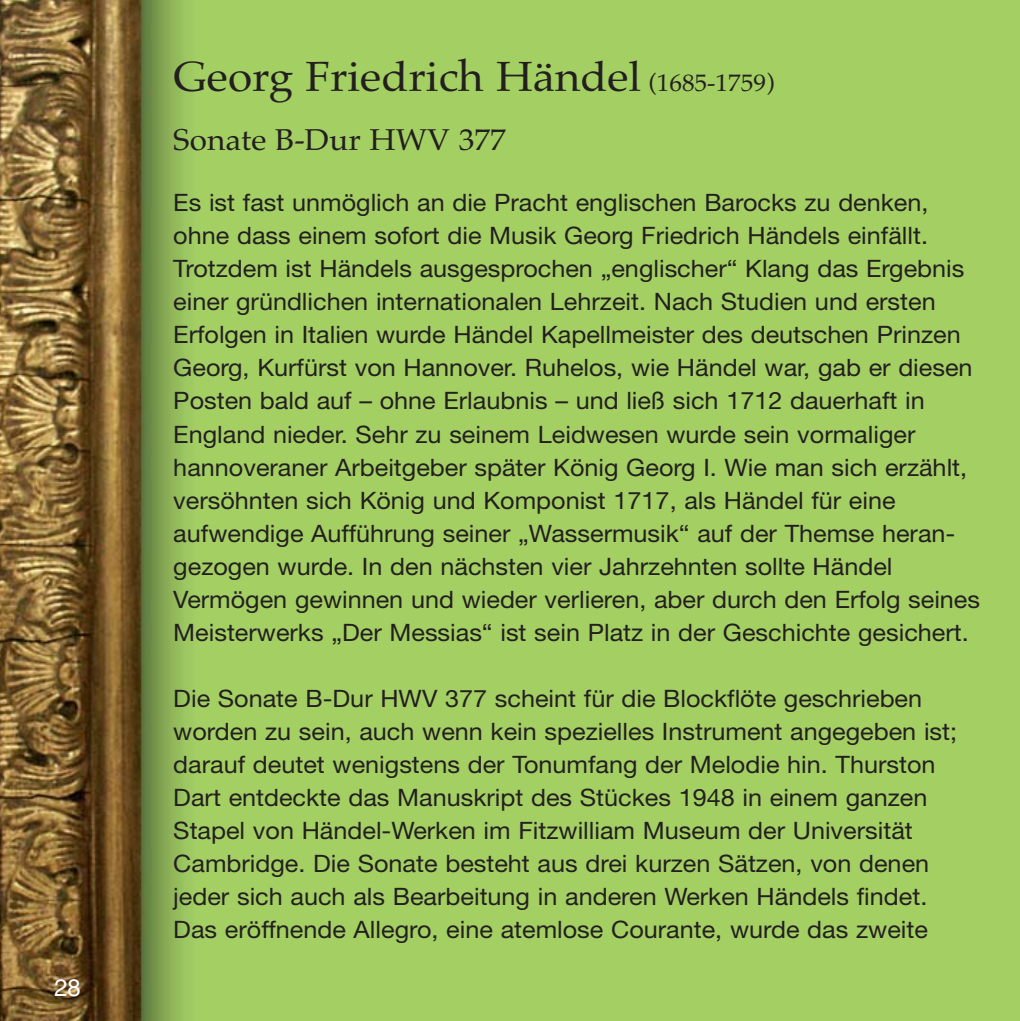
<style>
.page{position:relative;width:1020px;height:1021px;background:#fff}
.page>*{position:absolute;margin:0;border:0;box-sizing:border-box;transform-origin:0 0}
.t1{font:42px "Palatino";color:#231f20;scale:1.05 1}
.t2{font:30px "Palatino";color:#231f20;scale:1.05 1}
.t3{font:24px/33px "Helvetica Neue";color:#231f20;scale:1.05 1}
.t4{font:24px "Helvetica";color:#fff}
.s1{font-size:24px}
</style>
<div class="page">
<img style="left:0;top:0;width:1019px;height:1020px">
<p class="t4" style="left:54px;top:978px;width:28px">28</p>
<h1 class="t1" style="left:173px;top:60px;width:574px">Georg Friedrich Händel <span class="s1">(1685-1759)</span></h1>
<p class="t2" style="left:173px;top:128px;width:318px">Sonate B-Dur HWV 377</p>
<p class="t3" style="left:173px;top:189px;width:769px">Es ist fast unmöglich an die Pracht englischen Barocks zu denken, ohne dass einem sofort die Musik Georg Friedrich Händels einfällt.<br>Trotzdem ist Händels ausgesprochen „englischer“ Klang das Ergebnis einer gründlichen internationalen Lehrzeit. Nach Studien und ersten Erfolgen in Italien wurde Händel Kapellmeister des deutschen Prinzen Georg, Kurfürst von Hannover. Ruhelos, wie Händel war, gab er diesen Posten bald auf – ohne Erlaubnis – und ließ sich 1712 dauerhaft in England nieder. Sehr zu seinem Leidwesen wurde sein vormaliger hannoveraner Arbeitgeber später König Georg I. Wie man sich erzählt, versöhnten sich König und Komponist 1717, als Händel für eine aufwendige Aufführung seiner „Wassermusik“ auf der Themse heran&shy;gezogen wurde. In den nächsten vier Jahrzehnten sollte Händel Vermögen gewinnen und wieder verlieren, aber durch den Erfolg seines Meisterwerks „Der Messias“ ist sein Platz in der Geschichte gesichert.</p>
<p class="t3" style="left:173px;top:684px;width:747px">Die Sonate B-Dur HWV 377 scheint für die Blockflöte geschrieben worden zu sein, auch wenn kein spezielles Instrument angegeben ist; darauf deutet wenigstens der Tonumfang der Melodie hin. Thurston Dart entdeckte das Manuskript des Stückes 1948 in einem ganzen Stapel von Händel-Werken im Fitzwilliam Museum der Universität Cambridge. Die Sonate besteht aus drei kurzen Sätzen, von denen jeder sich auch als Bearbeitung in anderen Werken Händels findet.<br>Das eröffnende Allegro, eine atemlose Courante, wurde das zweite</p>
</div>
